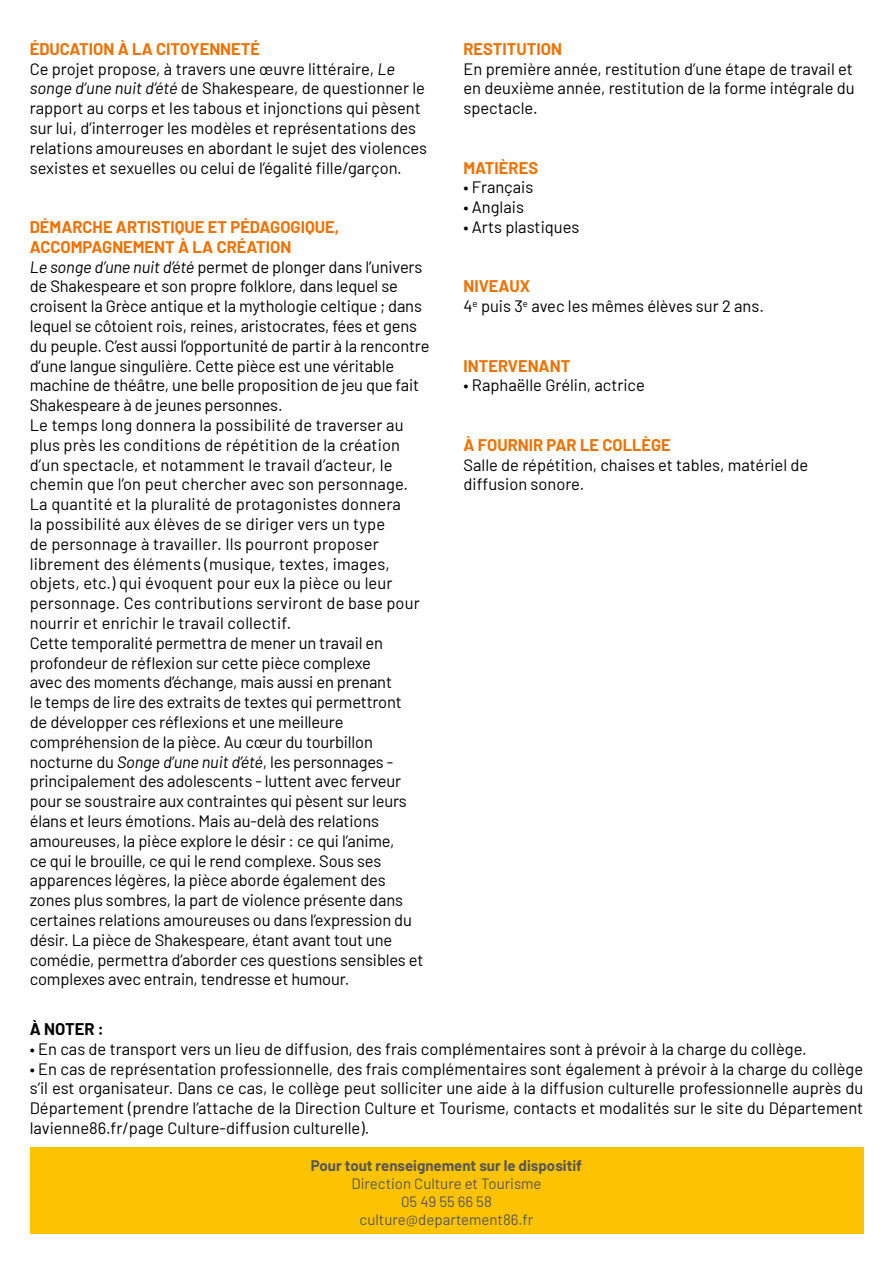
<style>
.page{position:relative;width:893px;height:1263px;background:#fff}
.page>*{position:absolute;margin:0;border:0;box-sizing:border-box;transform-origin:0 0}
.t1{font:16.5px/19.8px "Barlow";letter-spacing:-.01em;color:#000}
.t2{font:700 16.5px "Barlow";color:#ee7203}
.t3{font:700 16.5px "Barlow";color:#000}
.t4{font:15px/18px "Barlow";color:#575756;text-align:center}
.t5{font:700 15px "Barlow";color:#575756}
.s1{font-weight:700;color:#ee7203}
.s2{font-style:italic}
</style>
<div class="page">
<div style="left:30px;top:1147px;width:833px;height:86px;background:#fdc300"></div>
<p class="t1" style="left:30px;top:38px;width:399px"><span class="s1">ÉDUCATION À LA CITOYENNETÉ<br></span>Ce projet propose, à travers une œuvre littéraire, <span class="s2">Le songe d’une nuit d’été</span> de Shakespeare, de questionner le rapport au corps et les tabous et injonctions qui pèsent sur lui, d’interroger les modèles et représentations des relations amoureuses en abordant le sujet des violences sexistes et sexuelles ou celui de l’égalité fille/garçon.</p>
<p class="t1" style="left:30px;top:216px;width:401px"><span class="s1">DÉMARCHE ARTISTIQUE ET PÉDAGOGIQUE, ACCOMPAGNEMENT À LA CRÉATION<br></span><span class="s2">Le songe d’une nuit d’été</span> permet de plonger dans l’univers de Shakespeare et son propre folklore, dans lequel se croisent la Grèce antique et la mythologie celtique ; dans lequel se côtoient rois, reines, aristocrates, fées et gens du peuple. C’est aussi l’opportunité de partir à la rencontre d’une langue singulière. Cette pièce est une véritable machine de théâtre, une belle proposition de jeu que fait Shakespeare à de jeunes personnes.<br>Le temps long donnera la possibilité de traverser au plus près les conditions de répétition de la création d’un spectacle, et notamment le travail d’acteur, le chemin que l’on peut chercher avec son personnage.<br>La quantité et la pluralité de protagonistes donnera<br>la possibilité aux élèves de se diriger vers un type<br>de personnage à travailler. Ils pourront proposer librement des éléments (musique, textes, images, objets, etc.) qui évoquent pour eux la pièce ou leur personnage. Ces contributions serviront de base pour nourrir et enrichir le travail collectif.<br>Cette temporalité permettra de mener un travail en profondeur de réflexion sur cette pièce complexe<br>avec des moments d’échange, mais aussi en prenant<br>le temps de lire des extraits de textes qui permettront<br>de développer ces réflexions et une meilleure compréhension de la pièce. Au cœur du tourbillon nocturne du <span class="s2">Songe d’une nuit d’été</span>, les personnages - principalement des adolescents - luttent avec ferveur pour se soustraire aux contraintes qui pèsent sur leurs élans et leurs émotions. Mais au-delà des relations amoureuses, la pièce explore le désir : ce qui l’anime,<br>ce qui le brouille, ce qui le rend complexe. Sous ses apparences légères, la pièce aborde également des zones plus sombres, la part de violence présente dans certaines relations amoureuses ou dans l’expression du désir. La pièce de Shakespeare, étant avant tout une comédie, permettra d’aborder ces questions sensibles et complexes avec entrain, tendresse et humour.</p>
<p class="t2" style="left:463px;top:37px;width:100px">RESTITUTION</p>
<p class="t1" style="left:463px;top:57px;width:393px;text-align:justify">En première année, restitution d’une étape de travail et en deuxième année, restitution de la forme intégrale du spectacle.</p>
<p class="t2" style="left:463px;top:155px;width:76px">MATIÈRES</p>
<p class="t1" style="left:463px;top:176px;width:71px">• Français</p>
<p class="t1" style="left:463px;top:196px;width:62px">• Anglais</p>
<p class="t1" style="left:463px;top:216px;width:117px">• Arts plastiques</p>
<p class="t1" style="left:463px;top:275px;width:302px"><span class="s1">NIVEAUX<br></span>4<sup>e</sup> puis 3<sup>e</sup> avec les mêmes élèves sur 2 ans.</p>
<p class="t2" style="left:463px;top:353px;width:108px">INTERVENANT</p>
<p class="t1" style="left:463px;top:374px;width:183px">• Raphaëlle Grélin, actrice</p>
<p class="t2" style="left:463px;top:433px;width:209px">À FOURNIR PAR LE COLLÈGE</p>
<p class="t1" style="left:463px;top:453px;width:346px">Salle de répétition, chaises et tables, matériel de diffusion sonore.</p>
<p class="t3" style="left:30px;top:1017px;width:76px">À NOTER :</p>
<p class="t1" style="left:30px;top:1038px;width:778px">• En cas de transport vers un lieu de diffusion, des frais complémentaires sont à prévoir à la charge du collège.</p>
<p class="t1" style="left:30px;top:1057px;width:835px;text-align:justify">• En cas de représentation professionnelle, des frais complémentaires sont également à prévoir à la charge du collège s‘il est organisateur. Dans ce cas, le collège peut solliciter une aide à la diffusion culturelle professionnelle auprès du Département (prendre l’attache de la Direction Culture et Tourisme, contacts et modalités sur le site du Département lavienne86.fr/page Culture-diffusion culturelle).</p>
<p class="t5" style="left:311px;top:1154px;width:273px">Pour tout renseignement sur le dispositif</p>
<p class="t4" style="left:351px;top:1173px;width:192px">Direction Culture et Tourisme<br>05 49 55 66 58 culture@departement86.fr</p>
</div>
